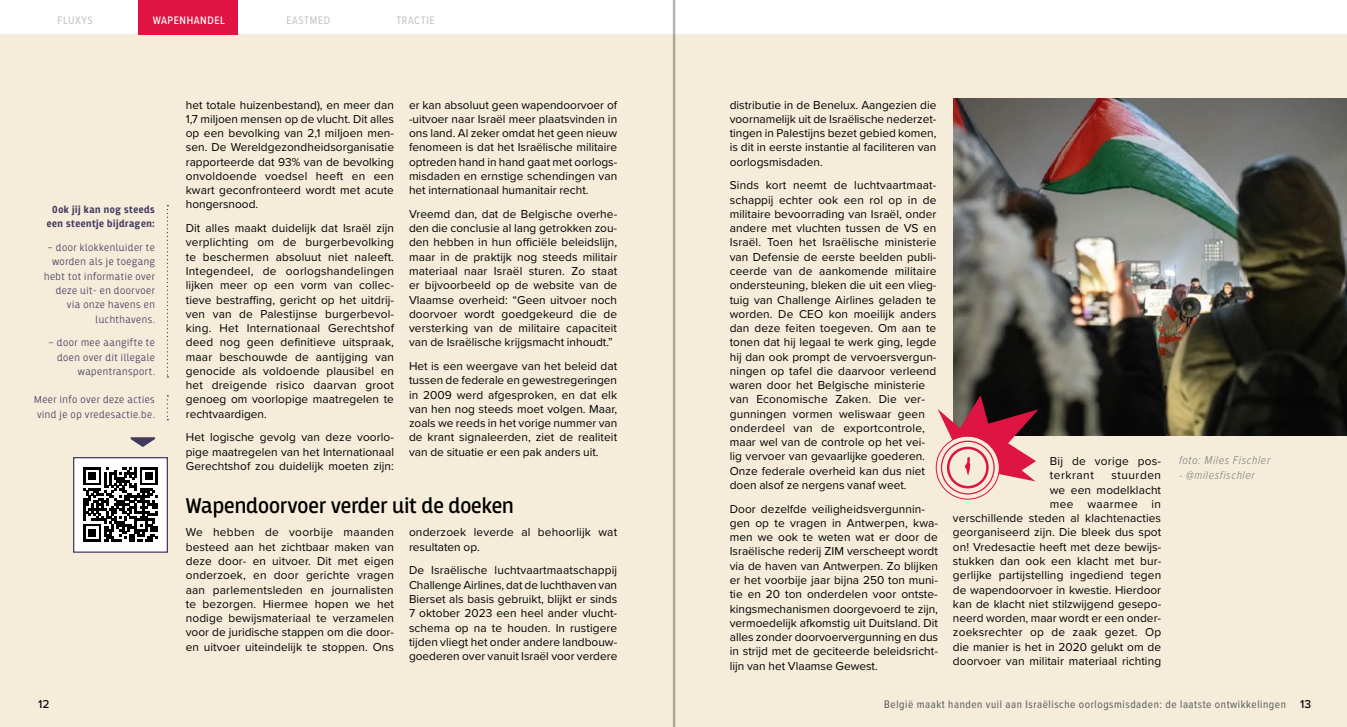
<style>
.page{position:relative;width:1347px;height:727px;background:#fff}
.page>*{position:absolute;margin:0;border:0;box-sizing:border-box;transform-origin:0 0}
.t1{font:22.5px "Breakers";color:#000}
.t2{font:11.88px/14.2px "Proxima Nova";letter-spacing:.005em;color:#000;text-align:justify}
.t3{font:italic 300 11.88px "Proxima Nova Cond";letter-spacing:.05em;color:#797a7a}
.t4{font:500 11.88px "Proxima Nova";color:#000}
.t5{font:11.25px "Proxima Nova Cond";letter-spacing:.05em;color:#555756}
.t6{font:11.25px "Proxima Nova Cond";letter-spacing:.05em;color:#bfc1c1}
.t7{font:500 11.25px "Proxima Nova Cond";letter-spacing:.05em;color:#fff}
.t8{font:300 10.62px/14.2px "Breakers";letter-spacing:.05em;color:#433a5e;text-align:right}
.t9{font:700 10.62px/14.2px "Breakers";letter-spacing:.05em;color:#433a5e;text-align:center}
</style>
<div class="page">
<div style="left:0;top:34px;width:1346px;height:692px;background:#f5edda"></div>
<div style="left:138px;top:0;width:99px;height:34px;background:#df1442"></div>
<svg style="left:167px;top:205px;width:1px;height:172px"></svg>
<div style="left:74px;top:457px;width:93px;height:95px;background:#fff"></div>
<svg style="left:83px;top:467px;width:75px;height:74px"></svg>
<div style="left:83px;top:467px;width:18px;height:18px;background:#000"></div>
<div style="left:86px;top:469px;width:13px;height:13px;background:#fff"></div>
<div style="left:140px;top:467px;width:18px;height:18px;background:#000"></div>
<div style="left:142px;top:469px;width:13px;height:13px;background:#fff"></div>
<div style="left:88px;top:472px;width:8px;height:8px;background:#000"></div>
<div style="left:145px;top:472px;width:8px;height:8px;background:#000"></div>
<div style="left:83px;top:523px;width:18px;height:18px;background:#000"></div>
<div style="left:86px;top:526px;width:13px;height:13px;background:#fff"></div>
<div style="left:88px;top:528px;width:8px;height:8px;background:#000"></div>
<div style="left:73px;top:457px;width:95px;height:95px;border:1px solid #433a5e"></div>
<svg style="left:131px;top:437px;width:24px;height:10px"></svg>
<svg style="left:167px;top:395px;width:1px;height:25px"></svg>
<img style="left:954px;top:98px;width:392px;height:338px">
<div style="left:947px;top:446px;width:41px;height:42px;border:2px solid #de1442;border-radius:50%"></div>
<svg style="left:937px;top:395px;width:101px;height:86px"></svg>
<svg style="left:672px;top:0;width:4px;height:726px"></svg>
<p class="t6" style="left:57px;top:12px;width:37px">FLUXYS</p>
<p class="t7" style="left:153px;top:12px;width:74px">WAPENHANDEL</p>
<p class="t6" style="left:286px;top:12px;width:45px">EASTMED</p>
<p class="t6" style="left:396px;top:12px;width:40px">TRACTIE</p>
<p class="t9" style="left:47px;top:203px;width:110px">Ook jij kan nog steeds een steentje bijdragen:</p>
<p class="t8" style="left:44px;top:240px;width:112px">– door klokkenluider te worden als je toegang hebt tot informatie over deze uit- en doorvoer via onze havens en luchthavens.</p>
<p class="t8" style="left:48px;top:335px;width:108px">– door mee aangifte te doen over dit illegale wapentransport.</p>
<p class="t8" style="left:34px;top:392px;width:122px;text-align:left">Meer info over deze acties vind je op vredesactie.be.</p>
<p class="t2" style="left:186px;top:97px;width:210px">het totale huizenbestand), en meer dan 1,7 miljoen mensen op de vlucht. Dit alles op een bevolking van 2,1 miljoen men&shy;sen. De Wereldgezondheidsorganisatie rapporteerde dat 93% van de bevolking onvoldoende voedsel heeft en een kwart geconfronteerd wordt met acute hongersnood.</p>
<p class="t2" style="left:186px;top:220px;width:210px">Dit alles maakt duidelijk dat Israël zijn verplichting om de burgerbevolking te beschermen absoluut niet naleeft.<br>Integendeel, de oorlogshandelingen lijken meer op een vorm van collec&shy;tieve bestraffing, gericht op het uitdrij&shy;ven van de Palestijnse burgerbevol&shy;king. Het Internationaal Gerechtshof deed nog geen definitieve uitspraak, maar beschouwde de aantijging van genocide als voldoende plausibel en het dreigende risico daarvan groot genoeg om voorlopige maatregelen te rechtvaardigen.</p>
<p class="t2" style="left:186px;top:429px;width:210px">Het logische gevolg van deze voorlo&shy;pige maatregelen van het Internationaal Gerechtshof zou duidelijk moeten zijn:</p>
<p class="t2" style="left:409px;top:97px;width:210px">er kan absoluut geen wapendoorvoer of -uitvoer naar Israël meer plaatsvinden in ons land. Al zeker omdat het geen nieuw fenomeen is dat het Israëlische militaire optreden hand in hand gaat met oorlogs&shy;misdaden en ernstige schendingen van het internationaal humanitair recht.</p>
<p class="t2" style="left:409px;top:206px;width:210px">Vreemd dan, dat de Belgische overhe&shy;den die conclusie al lang getrokken zou&shy;den hebben in hun officiële beleidslijn, maar in de praktijk nog steeds militair materiaal naar Israël sturen. Zo staat er bijvoorbeeld op de website van de Vlaamse overheid: “Geen uitvoer noch doorvoer wordt goedgekeurd die de versterking van de militaire capaciteit van de Israëlische krijgsmacht inhoudt.”</p>
<p class="t2" style="left:409px;top:358px;width:210px">Het is een weergave van het beleid dat tussen de federale en gewestregeringen in 2009 werd afgesproken, en dat elk van hen nog steeds moet volgen. Maar, zoals we reeds in het vorige nummer van de krant signaleerden, ziet de realiteit van de situatie er een pak anders uit.</p>
<h1 class="t1" style="left:186px;top:492px;width:329px">Wapendoorvoer verder uit de doeken</h1>
<p class="t2" style="left:186px;top:524px;width:210px">We hebben de voorbije maanden besteed aan het zichtbaar maken van deze door- en uitvoer. Dit met eigen onderzoek, en door gerichte vragen aan parlementsleden en journalisten te bezorgen. Hiermee hopen we het nodige bewijsmateriaal te verzamelen voor de juridische stappen om die door&shy;en uitvoer uiteindelijk te stoppen. Ons</p>
<p class="t2" style="left:409px;top:524px;width:210px">onderzoek leverde al behoorlijk wat resultaten op.</p>
<p class="t2" style="left:409px;top:562px;width:210px">De Israëlische luchtvaartmaatschappij Challenge Airlines, dat de luchthaven van Bierset als basis gebruikt, blijkt er sinds 7 oktober 2023 een heel ander vlucht&shy;schema op na te houden. In rustigere tijden vliegt het onder andere landbouw&shy;goederen over vanuit Israël voor verdere</p>
<p class="t2" style="left:729px;top:97px;width:208px">distributie in de Benelux. Aangezien die voornamelijk uit de Israëlische nederzet&shy;tingen in Palestijns bezet gebied komen, is dit in eerste instantie al faciliteren van oorlogsmisdaden.</p>
<p class="t2" style="left:729px;top:178px;width:208px;text-align:left">Sinds kort neemt de luchtvaartmaat&shy;schappij echter ook een rol op in de militaire bevoorrading van Israël, onder andere met vluchten tussen de VS en Israël. Toen het Israëlische ministerie van Defensie de eerste beelden publi&shy;ceerde van de aankomende militaire ondersteuning, bleken die uit een vlieg&shy;tuig van Challenge Airlines geladen te worden. De CEO kon moeilijk anders dan deze feiten toegeven. Om aan te tonen dat hij legaal te werk ging, legde hij dan ook prompt de vervoersvergun&shy;ningen op tafel die daarvoor verleend waren door het Belgische ministerie van Economische Zaken. Die ver&shy;gunningen vormen weliswaar geen onderdeel van de exportcontrole, maar wel van de controle op het vei&shy;lig vervoer van gevaarlijke goederen.<br>Onze federale overheid kan dus niet doen alsof ze nergens vanaf weet.</p>
<p class="t2" style="left:729px;top:501px;width:210px;text-align:left">Door dezelfde veiligheidsvergunnin&shy;gen op te vragen in Antwerpen, kwa&shy;men we ook te weten wat er door de Israëlische rederij ZIM verscheept wordt via de haven van Antwerpen. Zo blijken er het voorbije jaar bijna 250 ton muni&shy;tie en 20 ton onderdelen voor ontste&shy;kingsmechanismen doorgevoerd te zijn, vermoedelijk afkomstig uit Duitsland. Dit alles zonder doorvoervergunning en dus in strijd met de geciteerde beleidsricht&shy;lijn van het Vlaamse Gewest.</p>
<p class="t2" style="left:1049px;top:453px;width:113px">Bij de vorige pos&shy;terkrant</p>
<p class="t2" style="left:953px;top:467px;width:210px;text-align:right">stuurden<br>we een modelklacht<br>mee waarmee in<br>verschillende steden al klachtenacties georganiseerd zijn. Die bleek dus spot on! Vredesactie heeft met deze bewijs&shy;stukken dan ook een klacht met bur&shy;gerlijke partijstelling ingediend tegen de wapendoorvoer in kwestie. Hierdoor kan de klacht niet stilzwijgend gesepo&shy;neerd worden, maar wordt er een onder&shy;zoeksrechter op de zaak gezet. Op die manier is het in 2020 gelukt om de doorvoer van militair materiaal richting</p>
<p class="t3" style="left:1179px;top:451px;width:93px">foto: Miles Fischler</p>
<p class="t3" style="left:1179px;top:466px;width:77px">- @milesfischler</p>
<p class="t4" style="left:38px;top:694px;width:13px">12</p>
<p class="t4" style="left:1300px;top:694px;width:12px">13</p>
<p class="t5" style="left:884px;top:695px;width:403px">België maakt handen vuil aan Israëlische oorlogsmisdaden: de laatste ontwikkelingen</p>
</div>
